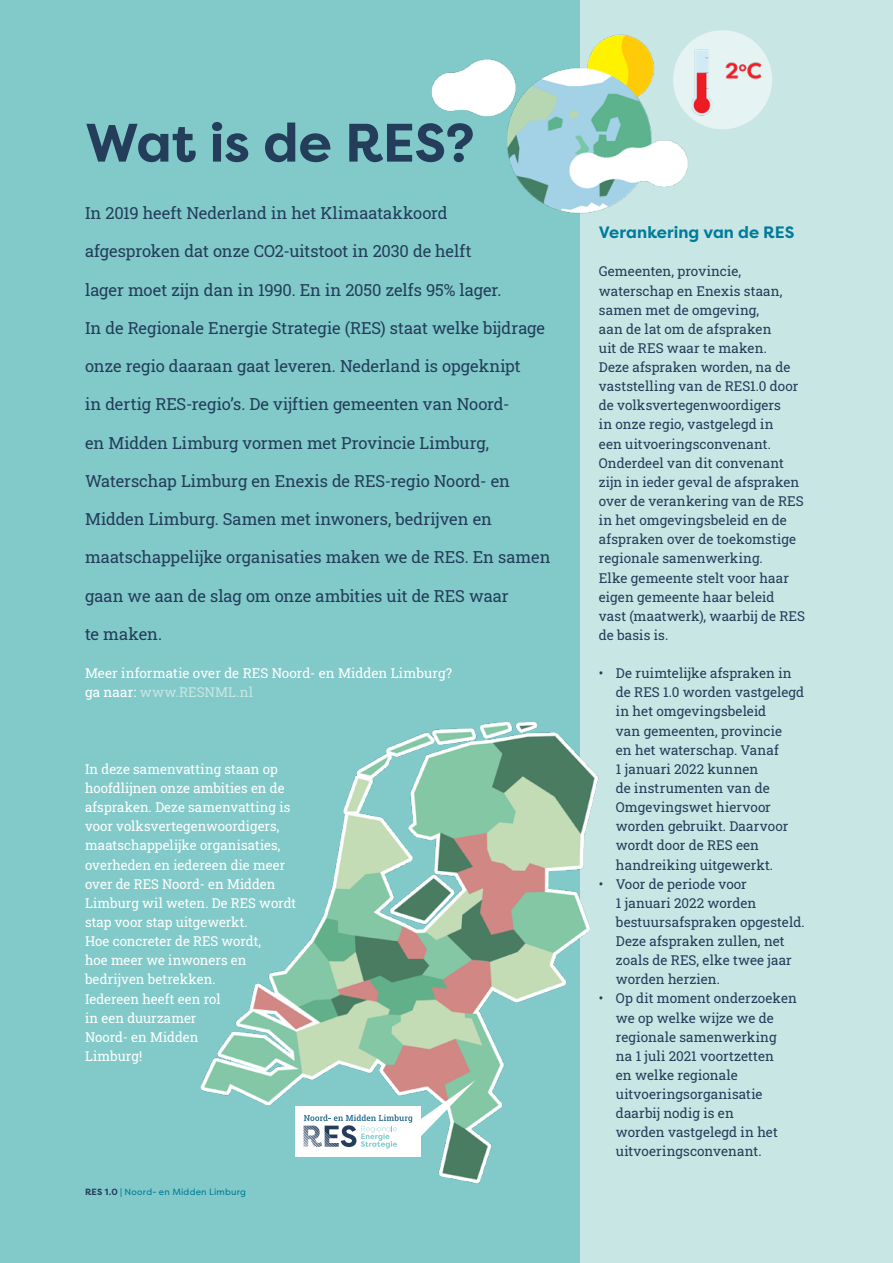
<style>
.page{position:relative;width:893px;height:1263px;background:#fff}
.page>*{position:absolute;margin:0;border:0;box-sizing:border-box;transform-origin:0 0}
.t1{font:700 54px "Filson Pro";letter-spacing:-.005em;color:#233d5a}
.t2{font:16.5px "Roboto Slab";color:#233d5a}
.t3{font:700 16.5px "Filson Pro";letter-spacing:.005em;color:#007b9b}
.t4{font:13.5px/19.2px "Roboto Slab";letter-spacing:.005em;color:#233d5a}
.t5{font:13.5px/19.2px "Roboto Slab";letter-spacing:.005em;color:#fff}
.t6{font:9px "Filson Pro";letter-spacing:.025em;color:#007b9b}
.s1{color:#c8e6e4}
.s2{font-weight:700;color:#233d5a}
</style>
<div class="page">
<div style="left:561px;top:0;width:332px;height:1263px;background:#c8e6e4"></div>
<div style="left:0;top:0;width:580px;height:1263px;background:#82cac9"></div>
<img style="left:431px;top:30px;width:341px;height:184px">
<img style="left:200px;top:722px;width:399px;height:462px">
<svg style="left:419px;top:1080px;width:57px;height:58px"></svg>
<div style="left:295px;top:1106px;width:126px;height:50px;background:#fff"></div>
<svg style="left:304px;top:1114px;width:108px;height:34px"></svg>
<h1 class="t1" style="left:85px;top:109px;width:391px">Wat is de RES?</h1>
<p class="t2" style="left:85px;top:202px;width:364px">In 2019 heeft Nederland in het Klimaatakkoord</p>
<p class="t2" style="left:85px;top:240px;width:388px">afgesproken dat onze CO2-uitstoot in 2030 de helft</p>
<p class="t2" style="left:85px;top:278px;width:418px">lager moet zijn dan in 1990. En in 2050 zelfs 95% lager.</p>
<p class="t2" style="left:85px;top:316px;width:462px">In de Regionale Energie Strategie (RES) staat welke bijdrage</p>
<p class="t2" style="left:85px;top:355px;width:437px">onze regio daaraan gaat leveren. Nederland is opgeknipt</p>
<p class="t2" style="left:85px;top:393px;width:426px">in dertig RES‑regio’s. De vijftien gemeenten van Noord-</p>
<p class="t2" style="left:85px;top:431px;width:405px">en Midden Limburg vormen met Provincie Limburg,</p>
<p class="t2" style="left:85px;top:470px;width:426px">Waterschap Limburg en Enexis de RES-regio Noord- en</p>
<p class="t2" style="left:85px;top:508px;width:408px">Midden Limburg. Samen met inwoners, bedrijven en</p>
<p class="t2" style="left:85px;top:546px;width:467px">maatschappelijke organisaties maken we de RES. En samen</p>
<p class="t2" style="left:85px;top:584px;width:425px">gaan we aan de slag om onze ambities uit de RES waar</p>
<p class="t2" style="left:85px;top:623px;width:78px">te maken.</p>
<p class="t5" style="left:85px;top:663px;width:369px">Meer informatie over de RES Noord- en Midden Limburg? ga naar: <span class="s1">www.RESNML.nl</span></p>
<p class="t5" style="left:85px;top:759px;width:213px">In deze samenvatting staan op hoofdlijnen onze ambities en de afspraken. Deze samenvatting is voor volksvertegenwoordigers, maatschappelijke organisaties, overheden en iedereen die meer over de RES Noord- en Midden<br>Limburg wil weten. De RES wordt stap voor stap uitgewerkt.<br>Hoe concreter de RES wordt,<br>hoe meer we inwoners en bedrijven betrekken.<br>Iedereen heeft een rol<br>in een duurzamer<br>Noord- en Midden<br>Limburg!</p>
<p class="t6" style="left:85px;top:1186px;width:162px"><span class="s2">RES 1.0</span> | Noord- en Midden Limburg</p>
<p class="t3" style="left:599px;top:222px;width:197px">Verankering van de RES</p>
<p class="t4" style="left:599px;top:262px;width:208px">Gemeenten, provincie, waterschap en Enexis staan, samen met de omgeving,<br>aan de lat om de afspraken<br>uit de RES waar te maken.<br>Deze afspraken worden, na de vaststelling van de RES1.0 door de volksvertegenwoordigers<br>in onze regio, vastgelegd in<br>een uitvoeringsconvenant.<br>Onderdeel van dit convenant zijn in ieder geval de afspraken over de verankering van de RES in het omgevingsbeleid en de afspraken over de toekomstige regionale samenwerking.<br>Elke gemeente stelt voor haar eigen gemeente haar beleid vast (maatwerk), waarbij de RES de basis is.</p>
<p class="t4" style="left:616px;top:663px;width:190px;text-indent:-17px">• De ruimtelijke afspraken in de RES 1.0 worden vastgelegd in het omgevingsbeleid<br>van gemeenten, provincie<br>en het waterschap. Vanaf<br>1 januari 2022 kunnen<br>de instrumenten van de<br>Omgevingswet hiervoor worden gebruikt. Daarvoor wordt door de RES een handreiking uitgewerkt.</p>
<p class="t4" style="left:616px;top:874px;width:190px;text-indent:-17px">• Voor de periode voor<br>1 januari 2022 worden bestuursafspraken opgesteld.<br>Deze afspraken zullen, net zoals de RES, elke twee jaar worden herzien.</p>
<p class="t4" style="left:616px;top:988px;width:183px;text-indent:-17px">• Op dit moment onderzoeken we op welke wijze we de regionale samenwerking<br>na 1 juli 2021 voortzetten<br>en welke regionale uitvoeringsorganisatie daarbij nodig is en<br>worden vastgelegd in het uitvoeringsconvenant.</p>
</div>
